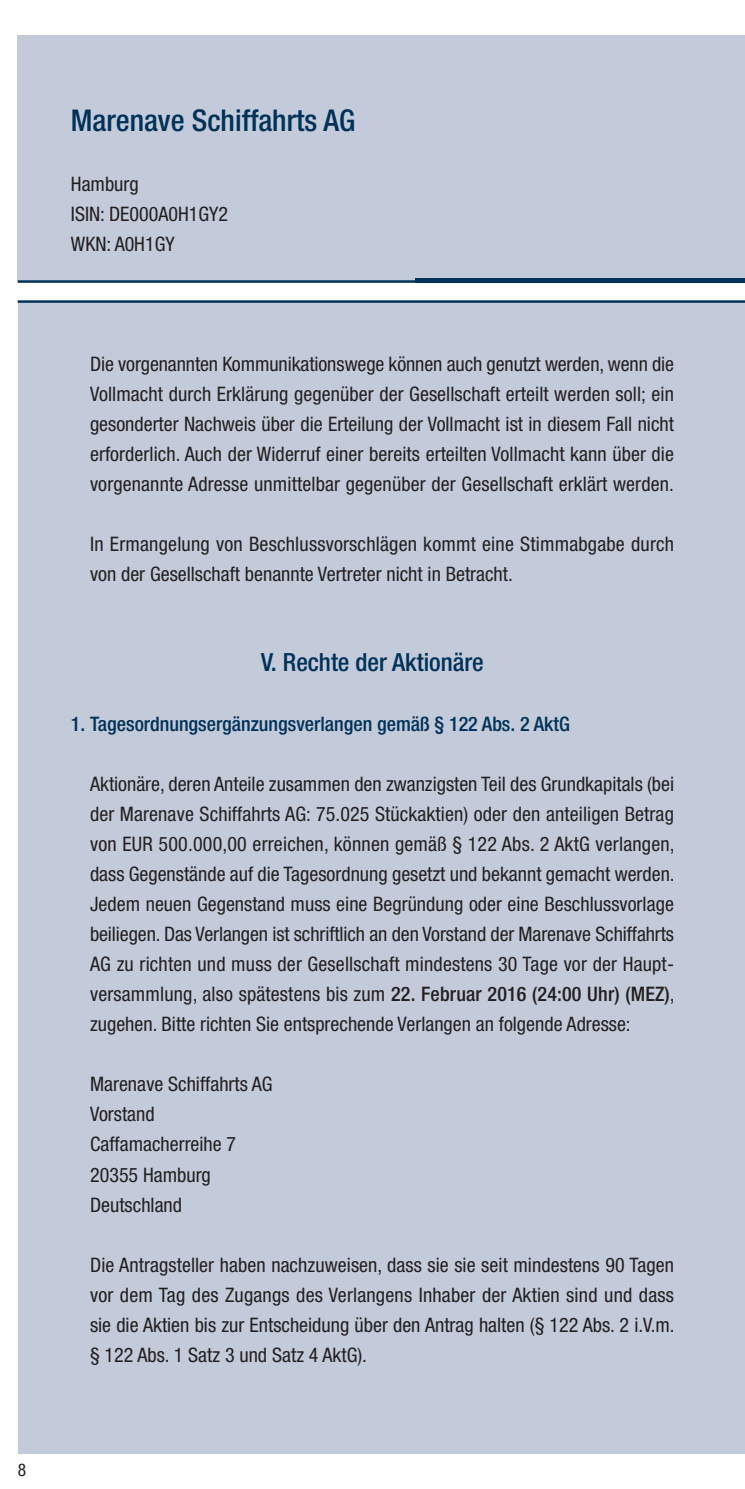
<style>
.page{position:relative;width:745px;height:1489px;background:#fff}
.page>*{position:absolute;margin:0;border:0;box-sizing:border-box;transform-origin:0 0}
.t1{font:500 condensed 30px "Helvetica Neue";color:#003158}
.t2{font:500 condensed 25px "Helvetica Neue";color:#003158}
.t3{font:condensed 20px/30px "Helvetica Neue";color:#231f20}
.t4{font:500 condensed 20px "Helvetica Neue";color:#003158}
.t5{font:condensed 17.5px "Helvetica Neue";color:#231f20}
.s1{font-weight:500}
</style>
<div class="page">
<div style="left:18px;top:35px;width:726px;height:246px;background:#c3cbda"></div>
<div style="left:18px;top:301px;width:726px;height:1152px;background:#c3cbda"></div>
<hr style="left:18px;top:300px;width:726px;height:3px;background:#003158">
<hr style="left:18px;top:280px;width:726px;height:3px;background:#003158">
<hr style="left:415px;top:278px;width:329px;height:4px;background:#003158">
<p class="t5" style="left:18px;top:1462px;width:10px">8</p>
<h1 class="t1" style="left:71px;top:109px;width:285px">Marenave Schiffahrts AG</h1>
<p class="t3" style="left:71px;top:170px;width:158px">Hamburg<br>ISIN: DE000A0H1GY2<br>WKN: A0H1GY</p>
<p class="t3" style="left:90px;top:350px;width:585px;text-align:justify">Die vorgenannten Kommunikationswege können auch genutzt werden, wenn die Vollmacht durch Erklärung gegenüber der Gesellschaft erteilt werden soll; ein gesonderter Nachweis über die Erteilung der Vollmacht ist in diesem Fall nicht erforderlich. Auch der Widerruf einer bereits erteilten Vollmacht kann über die vorgenannte Adresse unmittelbar gegenüber der Gesellschaft erklärt werden.</p>
<p class="t3" style="left:90px;top:530px;width:585px">In Ermangelung von Beschlussvorschlägen kommt eine Stimmabgabe durch von der Gesellschaft benannte Vertreter nicht in Betracht.</p>
<p class="t2" style="left:261px;top:653px;width:224px">V. Rechte der Aktionäre</p>
<p class="t4" style="left:71px;top:717px;width:500px">1. Tagesordnungsergänzungsverlangen gemäß § 122 Abs. 2 AktG</p>
<p class="t3" style="left:90px;top:770px;width:586px;text-align:justify">Aktionäre, deren Anteile zusammen den zwanzigsten Teil des Grundkapitals (bei der Marenave Schiffahrts AG: 75.025 Stückaktien) oder den anteiligen Betrag von EUR 500.000,00 erreichen, können gemäß § 122 Abs. 2 AktG verlangen, dass Gegenstände auf die Tagesordnung gesetzt und bekannt gemacht werden.<br>Jedem neuen Gegenstand muss eine Begründung oder eine Beschlussvorlage beiliegen. Das Verlangen ist schriftlich an den Vorstand der Marenave Schiffahrts AG zu richten und muss der Gesellschaft mindestens 30 Tage vor der Haupt&shy;versammlung, also spätestens bis zum <span class="s1">22. Februar 2016 (24:00 Uhr) (MEZ)</span>, zugehen. Bitte richten Sie entsprechende Verlangen an folgende Adresse:</p>
<p class="t3" style="left:90px;top:1070px;width:184px">Marenave Schiffahrts AG<br>Vorstand<br>Caffamacherreihe 7<br>20355 Hamburg<br>Deutschland</p>
<p class="t3" style="left:90px;top:1250px;width:586px;text-align:justify">Die Antragsteller haben nachzuweisen, dass sie sie seit mindestens 90 Tagen vor dem Tag des Zugangs des Verlangens Inhaber der Aktien sind und dass sie die Aktien bis zur Entscheidung über den Antrag halten (§ 122 Abs. 2 i.V.m. § 122 Abs. 1 Satz 3 und Satz 4 AktG).</p>
</div>
